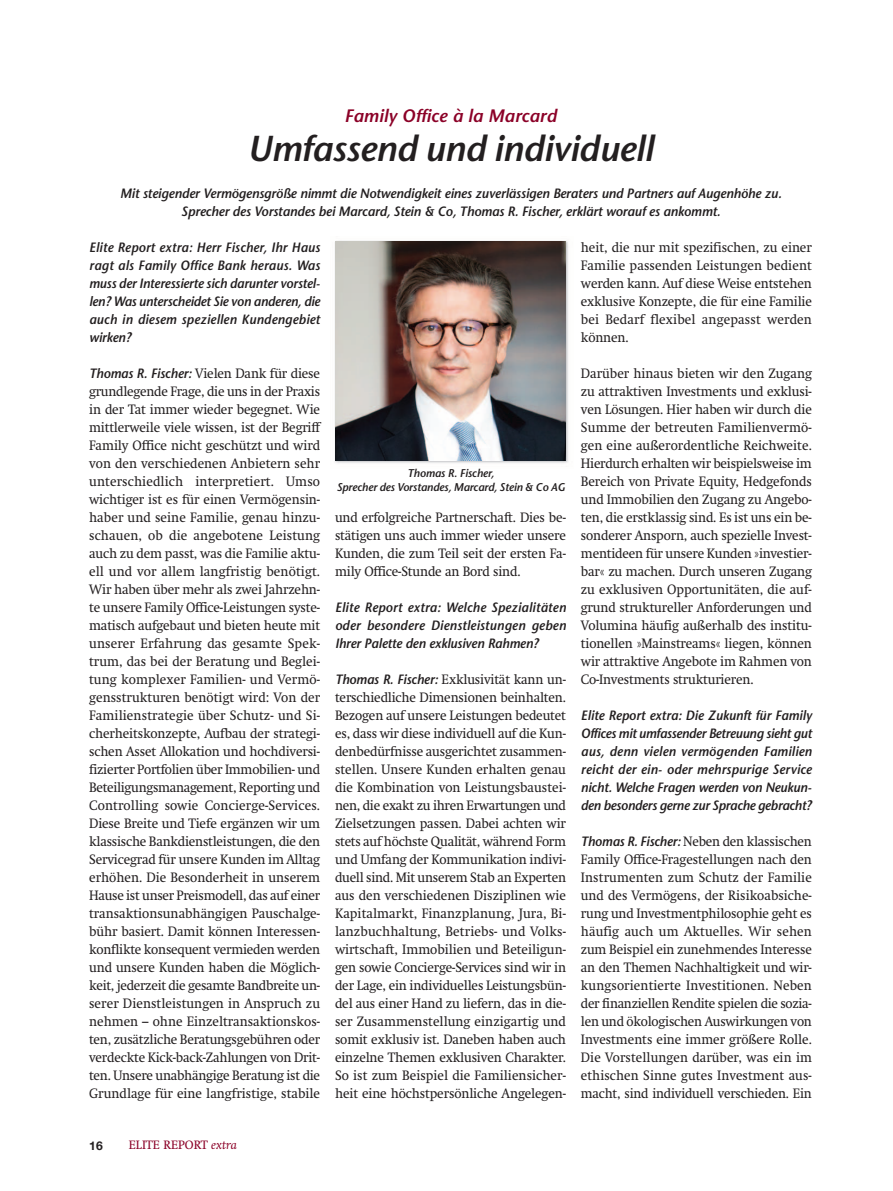
<style>
.page{position:relative;width:893px;height:1191px;background:#fff}
.page>*{position:absolute;margin:0;border:0;box-sizing:border-box;transform-origin:0 0}
.t1{font:italic 600 36px "Stone Sans";letter-spacing:-.01em;color:#231f20}
.t2{font:italic 600 18px "Stone Sans";color:#8b0127}
.t3{font:13.5px/18px "Swift";letter-spacing:-.01em;color:#231f20;text-align:justify;scale:.95 1}
.t4{font:italic 600 13.5px/18px "Stone Sans";letter-spacing:-.01em;color:#231f20;text-align:justify;scale:.95 1}
.t5{font:italic 600 13.5px/18px "Stone Sans";letter-spacing:-.01em;color:#231f20;text-align:center}
.t6{font:12px "Swift";color:#8b0127}
.t7{font:700 12px "Helvetica Neue";color:#231f20}
.t8{font:italic 600 11.25px/13.5px "Stone Sans";letter-spacing:-.01em;color:#231f20;text-align:center}
.s1{font-family:"Stone Sans";font-weight:600;font-style:italic}
.s2{font-style:italic}
</style>
<div class="page">
<img style="left:335px;top:240px;width:233px;height:223px">
<img style="left:335px;top:241px;width:231px;height:219px">
<h2 class="t2" style="left:344px;top:108px;width:214px">Family Office à la Marcard</h2>
<h1 class="t1" style="left:248px;top:134px;width:408px">Umfassend und individuell</h1>
<p class="t5" style="left:120px;top:186px;width:663px">Mit steigender Vermögensgröße nimmt die Notwendigkeit eines zuverlässigen Beraters und Partners auf Augenhöhe zu.<br>Sprecher des Vorstandes bei Marcard, Stein &amp; Co, Thomas R. Fischer, erklärt worauf es ankommt.</p>
<p class="t4" style="left:89px;top:240px;width:245px">Elite Report extra: Herr Fischer, Ihr Haus ragt als Family Office Bank heraus. Was muss der Interessierte sich darunter vorstel&shy;len? Was unterscheidet Sie von anderen, die auch in diesem speziellen Kundengebiet wirken?</p>
<p class="t3" style="left:89px;top:366px;width:245px"><span class="s1">Thomas R. Fischer:</span> Vielen Dank für diese grundlegende Frage, die uns in der Praxis in der Tat immer wieder begegnet. Wie mittlerweile viele wissen, ist der Begriff Family Office nicht geschützt und wird von den verschiedenen Anbietern sehr unterschiedlich interpretiert. Umso wich tiger ist es für einen Vermögensin&shy;haber und seine Familie, genau hinzu&shy;schauen, ob die angebotene Leistung auch zu dem passt, was die Familie aktu&shy;ell und vor allem langfristig benötigt.<br>Wir haben über mehr als zwei Jahrzehn&shy;te unsere Family Office-Leistungen syste&shy;matisch aufgebaut und bieten heute mit unserer Erfahrung das gesamte Spek&shy;trum, das bei der Beratung und Beglei&shy;tung komplexer Familien- und Vermö&shy;gensstrukturen benötigt wird: Von der Fa milienstrategie über Schutz- und Si&shy;cherheitskonzepte, Aufbau der strategi&shy;schen Asset Allokation und hochdiversi&shy;fizierter Portfolien über Immobilien- und Beteiligungsmanagement, Reporting und Controlling sowie Concierge-Services.<br>Diese Breite und Tiefe ergänzen wir um klassische Bankdienstleistungen, die den Servicegrad für unsere Kunden im Alltag erhöhen. Die Besonderheit in unserem Hause ist unser Preismodell, das auf einer transaktionsunabhängigen Pauschalge&shy;bühr basiert. Damit können Interessen&shy;konflikte konsequent vermieden werden und unsere Kunden haben die Möglich&shy;keit, jederzeit die gesamte Bandbreite un&shy;serer Dienstleistungen in Anspruch zu nehmen – ohne Einzeltransaktionskos - ten, zusätzliche Beratungsgebühren oder verdeckte Kick-back-Zahlungen von Drit&shy;ten. Unsere unabhängige Beratung ist die Grundlage für eine langfristige, stabile</p>
<p class="t8" style="left:337px;top:468px;width:230px">Thomas R. Fischer,<br>Sprecher des Vorstandes, Marcard, Stein &amp; Co AG</p>
<p class="t3" style="left:335px;top:510px;width:245px">und erfolgreiche Partnerschaft. Dies be&shy;stätigen uns auch immer wieder unsere Kunden, die zum Teil seit der ersten Fa&shy;mily Office-Stunde an Bord sind.</p>
<p class="t4" style="left:335px;top:600px;width:245px">Elite Report extra: Welche Spezialitäten oder besondere Dienstleistungen geben Ihrer Palette den exklusiven Rahmen?</p>
<p class="t3" style="left:335px;top:672px;width:245px"><span class="s1">Thomas R. Fischer:</span> Exklusivität kann un&shy;terschiedliche Dimensionen beinhalten.<br>Bezogen auf unsere Leistungen bedeutet es, dass wir diese individuell auf die Kun&shy;denbedürfnisse ausgerichtet zusammen&shy;stellen. Unsere Kunden erhalten genau die Kombination von Leistungsbaustei&shy;nen, die exakt zu ihren Erwartungen und Zielsetzungen passen. Dabei achten wir stets auf höchste Qualität, während Form und Umfang der Kommunikation indivi&shy;duell sind. Mit unserem Stab an Experten aus den verschiedenen Disziplinen wie Kapitalmarkt, Finanzplanung, Jura, Bi&shy;lanzbuchhaltung, Betriebs- und Volks&shy;wirtschaft, Immobilien und Beteiligun&shy;gen sowie Concierge-Services sind wir in der Lage, ein individuelles Leistungsbün&shy;del aus einer Hand zu liefern, das in die&shy;ser Zusammenstellung einzigartig und somit exklusiv ist. Daneben haben auch einzelne Themen exklusiven Charakter.<br>So ist zum Beispiel die Familiensicher&shy;heit eine höchstpersönliche Angelegen-</p>
<p class="t3" style="left:581px;top:240px;width:245px">heit, die nur mit spezifischen, zu einer Familie passenden Leistungen bedient werden kann. Auf diese Weise entstehen exklusive Konzepte, die für eine Familie bei Bedarf flexibel angepasst werden können.</p>
<p class="t3" style="left:581px;top:366px;width:245px">Darüber hinaus bieten wir den Zugang zu attraktiven Investments und exklusi&shy;ven Lösungen. Hier haben wir durch die Summe der betreuten Familienvermö&shy;gen eine außerordentliche Reichweite.<br>Hierdurch erhalten wir beispielsweise im Bereich von Private Equity, Hedgefonds und Immobilien den Zugang zu Angebo&shy;ten, die erstklassig sind. Es ist uns ein be&shy;sonderer Ansporn, auch spezielle Invest&shy;mentideen für unsere Kunden »investier&shy;bar« zu machen. Durch unseren Zugang zu exklusiven Opportunitäten, die auf&shy;grund struktureller Anforderungen und Volumina häufig außerhalb des institu&shy;tionellen »Mainstreams« liegen, können wir attraktive Angebote im Rahmen von Co-Investments strukturieren.</p>
<p class="t4" style="left:581px;top:708px;width:245px">Elite Report extra: Die Zukunft für Family Offices mit umfassender Betreuung sieht gut aus, denn vielen vermögenden Familien reicht der ein- oder mehrspurige Service nicht. Welche Fragen werden von Neukun&shy;den besonders gerne zur Sprache gebracht?</p>
<p class="t3" style="left:581px;top:834px;width:245px"><span class="s1">Thomas R. Fischer:</span> Neben den klassischen Family Office-Fragestellungen nach den Instrumenten zum Schutz der Familie und des Vermögens, der Risikoabsiche&shy;rung und Investmentphilosophie geht es häufig auch um Aktuelles. Wir sehen zum Beispiel ein zunehmendes Interesse an den Themen Nachhaltigkeit und wir&shy;kungsorientierte Investitionen. Neben der finanziellen Rendite spielen die sozia&shy;len und ökologischen Auswirkungen von Investments eine immer größere Rolle.<br>Die Vorstellungen darüber, was ein im ethischen Sinne gutes Investment aus&shy;macht, sind individuell verschieden. Ein</p>
<p class="t7" style="left:89px;top:1137px;width:15px">16</p>
<p class="t6" style="left:129px;top:1140px;width:110px">ELITE REPORT <span class="s2">extra</span></p>
</div>
